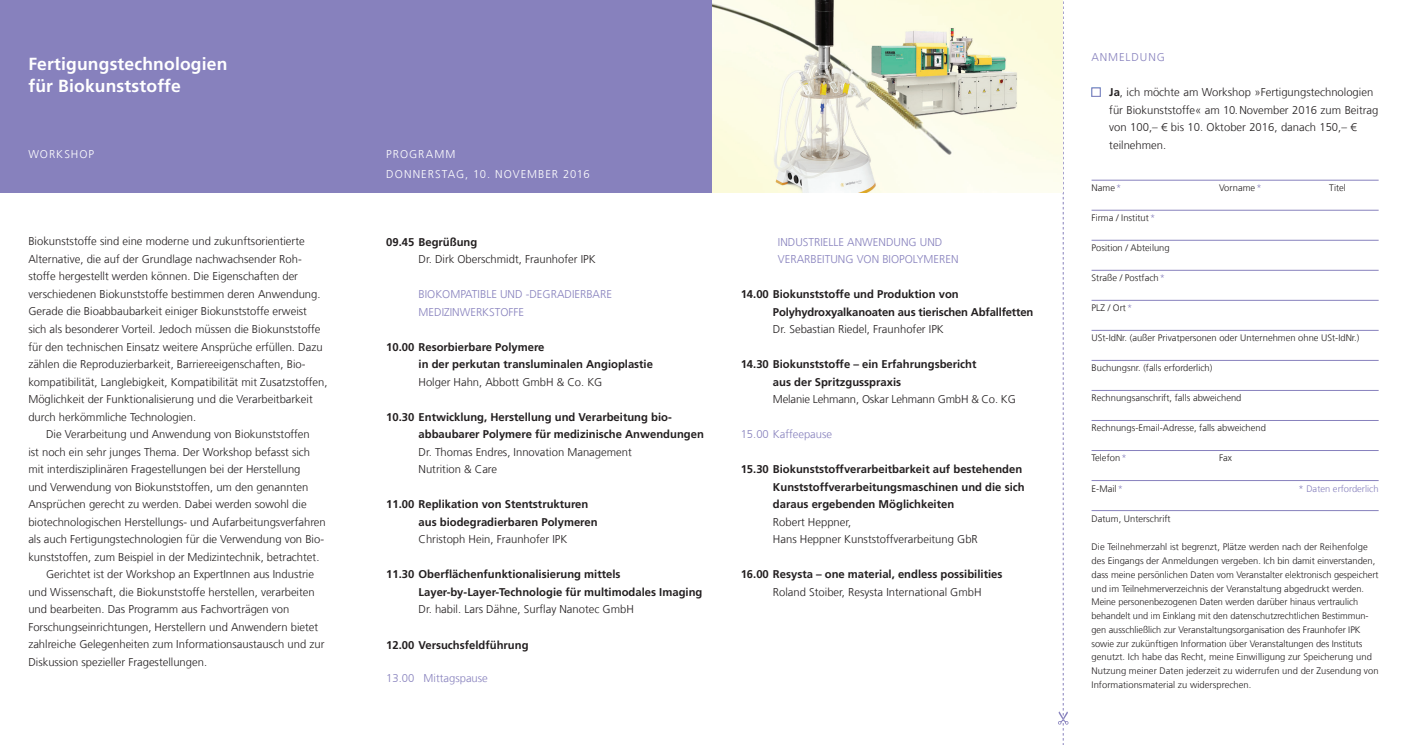
<style>
.page{position:relative;width:1407px;height:745px;background:#fff}
.page>*{position:absolute;margin:0;border:0;box-sizing:border-box;transform-origin:0 0}
.t1{font:700 17.5px/22.5px "Frutiger LT Com";letter-spacing:.01em;color:#fff}
.t2{font:300 11.25px/17.5px "Frutiger LT Com";color:#231f20}
.t3{font:700 11.25px/17.5px "Frutiger LT Com";color:#231f20}
.t4{font:300 11.25px "Frutiger LT Com";color:#8781bd}
.t5{font:300 11.25px/20px "Frutiger LT Com";letter-spacing:.09em;color:#fff}
.t6{font:300 9.38px/13.8px "Frutiger LT Com";color:#231f20}
.t7{font:300 9.38px "Frutiger LT Com";color:#8781bd}
.s1{font-weight:700}
.s2{color:#8781bd}
</style>
<div class="page">
<div style="left:0;top:0;width:712px;height:193px;background:#8781bd"></div>
<svg style="left:1058px;top:1px;width:10px;height:743px"></svg>
<img style="left:712px;top:0;width:351px;height:193px">
<hr style="left:1091px;top:180px;width:287px;height:1px;background:#8781bd">
<hr style="left:1091px;top:210px;width:287px;height:1px;background:#8781bd">
<hr style="left:1091px;top:240px;width:287px;height:1px;background:#8781bd">
<hr style="left:1091px;top:270px;width:287px;height:1px;background:#8781bd">
<hr style="left:1091px;top:300px;width:287px;height:1px;background:#8781bd">
<hr style="left:1091px;top:330px;width:287px;height:1px;background:#8781bd">
<hr style="left:1091px;top:360px;width:287px;height:1px;background:#8781bd">
<hr style="left:1091px;top:390px;width:287px;height:1px;background:#8781bd">
<hr style="left:1091px;top:420px;width:287px;height:1px;background:#8781bd">
<hr style="left:1091px;top:450px;width:287px;height:1px;background:#8781bd">
<hr style="left:1091px;top:480px;width:287px;height:1px;background:#8781bd">
<hr style="left:1091px;top:510px;width:287px;height:1px;background:#8781bd">
<div style="left:1091px;top:88px;width:9px;height:9px;background:#fff;border:1px solid #8781bd"></div>
<h1 class="t1" style="left:28px;top:52px;width:201px">Fertigungstechnologien für Biokunststoffe</h1>
<p class="t5" style="left:28px;top:144px;width:66px">Workshop</p>
<p class="t2" style="left:28px;top:233px;width:278px">Biokunststoffe sind eine moderne und zukunftsorientierte</p>
<p class="t2" style="left:28px;top:250px;width:274px">Alternative, die auf der Grundlage nachwachsender Roh-</p>
<p class="t2" style="left:28px;top:268px;width:271px">stoffe hergestellt werden können. Die Eigenschaften der</p>
<p class="t2" style="left:28px;top:285px;width:294px">verschiedenen Biokunststoffe bestimmen deren Anwendung.</p>
<p class="t2" style="left:28px;top:303px;width:280px">Gerade die Bioabbaubarkeit einiger Biokunststoffe erweist</p>
<p class="t2" style="left:28px;top:320px;width:294px">sich als besonderer Vorteil. Jedoch müssen die Biokunststoffe</p>
<p class="t2" style="left:28px;top:338px;width:296px">für den technischen Einsatz weitere Ansprüche erfüllen. Dazu</p>
<p class="t2" style="left:28px;top:355px;width:278px">zählen die Reproduzierbarkeit, Barriereeigenschaften, Bio-</p>
<p class="t2" style="left:28px;top:373px;width:301px">kompatibilität, Langlebigkeit, Kompatibilität mit Zusatzstoffen,</p>
<p class="t2" style="left:28px;top:390px;width:286px">Möglichkeit der Funktionalisierung und die Verarbeitbarkeit</p>
<p class="t2" style="left:28px;top:408px;width:169px">durch herkömmliche Technologien.</p>
<p class="t2" style="left:46px;top:425px;width:265px">Die Verarbeitung und Anwendung von Biokunststoffen</p>
<p class="t2" style="left:28px;top:443px;width:283px">ist noch ein sehr junges Thema. Der Workshop befasst sich</p>
<p class="t2" style="left:28px;top:460px;width:274px">mit interdisziplinären Fragestellungen bei der Herstellung</p>
<p class="t2" style="left:28px;top:478px;width:281px">und Verwendung von Biokunststoffen, um den genannten</p>
<p class="t2" style="left:28px;top:495px;width:280px">Ansprüchen gerecht zu werden. Dabei werden sowohl die</p>
<p class="t2" style="left:28px;top:513px;width:299px">biotechnologischen Herstellungs- und Aufarbeitungsverfahren</p>
<p class="t2" style="left:28px;top:530px;width:297px">als auch Fertigungstechnologien für die Verwendung von Bio-</p>
<p class="t2" style="left:28px;top:548px;width:293px">kunststoffen, zum Beispiel in der Medizintechnik, betrachtet.</p>
<p class="t2" style="left:46px;top:565px;width:269px">Gerichtet ist der Workshop an ExpertInnen aus Industrie</p>
<p class="t2" style="left:28px;top:583px;width:288px">und Wissenschaft, die Biokunststoffe herstellen, verarbeiten</p>
<p class="t2" style="left:28px;top:600px;width:263px">und bearbeiten. Das Programm aus Fachvorträgen von</p>
<p class="t2" style="left:28px;top:618px;width:291px">Forschungseinrichtungen, Herstellern und Anwendern bietet</p>
<p class="t2" style="left:28px;top:635px;width:298px">zahlreiche Gelegenheiten zum Informationsaustausch und zur</p>
<p class="t2" style="left:28px;top:653px;width:180px">Diskussion spezieller Fragestellungen.</p>
<p class="t5" style="left:386px;top:144px;width:33px">programm<br>Donnerstag</p>
<p class="t5" style="left:465px;top:164px;width:57px">, 10. November</p>
<p class="t5" style="left:563px;top:164px;width:28px">2016</p>
<p class="t3" style="left:386px;top:233px;width:92px">09.45 Begrüßung</p>
<p class="t2" style="left:418px;top:250px;width:177px">Dr. Dirk Oberschmidt, Fraunhofer IPK</p>
<p class="t4" style="left:418px;top:287px;width:39px">Biokompatib</p>
<p class="t4" style="left:486px;top:287px;width:22px">le und</p>
<p class="t4" style="left:526px;top:287px;width:11px">-degradierbare</p>
<p class="t4" style="left:418px;top:305px;width:16px">Medizin</p>
<p class="t4" style="left:460px;top:305px;width:55px">werkstoffe</p>
<p class="t3" style="left:418px;top:338px;width:236px;text-indent:-32px">10.00 Resorbierbare Polymere<br>in der perkutan transluminalen Angioplastie</p>
<p class="t2" style="left:418px;top:373px;width:185px">Holger Hahn, Abbott GmbH &amp; Co. KG</p>
<p class="t3" style="left:418px;top:408px;width:287px;text-indent:-32px">10.30 Entwicklung, Herstellung und Verarbeitung bio&shy;abbaubarer Polymere für medizinische Anwendungen</p>
<p class="t2" style="left:418px;top:443px;width:215px">Dr. Thomas Endres, Innovation Management<br>Nutrition &amp; Care</p>
<p class="t3" style="left:418px;top:495px;width:181px;text-indent:-32px">11.00 Replikation von Stentstrukturen aus biodegradierbaren Polymeren</p>
<p class="t2" style="left:418px;top:530px;width:149px">Christoph Hein, Fraunhofer IPK</p>
<p class="t3" style="left:418px;top:565px;width:285px;text-indent:-32px">11.30 Oberflächenfunktionalisierung mittels<br>Layer-by-Layer-Technologie für multimodales Imaging</p>
<p class="t2" style="left:418px;top:600px;width:217px">Dr. habil. Lars Dähne, Surflay Nanotec GmbH</p>
<p class="t3" style="left:386px;top:635px;width:144px">12.00 Versuchsfeldführung</p>
<p class="t4" style="left:386px;top:671px;width:103px">13.00 Mittagspause</p>
<p class="t4" style="left:778px;top:235px;width:10px">Industrie</p>
<p class="t4" style="left:828px;top:235px;width:53px">lle Anwendung</p>
<p class="t4" style="left:920px;top:235px;width:8px">und</p>
<p class="t4" style="left:778px;top:252px;width:14px">Verarbeitung</p>
<p class="t4" style="left:857px;top:252px;width:75px">von Biopolymeren</p>
<p class="t3" style="left:773px;top:285px;width:262px;text-indent:-32px">14.00 Biokunststoffe und Produktion von<br>Polyhydroxyalkanoaten aus tierischen Abfallfetten</p>
<p class="t2" style="left:773px;top:320px;width:171px">Dr. Sebastian Riedel, Fraunhofer IPK</p>
<p class="t3" style="left:773px;top:355px;width:205px;text-indent:-32px">14.30 Biokunststoffe – ein Erfahrungsbericht aus der Spritzgusspraxis</p>
<p class="t2" style="left:773px;top:390px;width:244px">Melanie Lehmann, Oskar Lehmann GmbH &amp; Co. KG</p>
<p class="t4" style="left:741px;top:427px;width:93px">15.00 Kaffeepause</p>
<p class="t3" style="left:773px;top:460px;width:253px;text-indent:-32px">15.30 Biokunststoffverarbeitbarkeit auf bestehenden<br>Kunststoffverarbeitungsmaschinen und die sich daraus ergebenden Möglichkeiten</p>
<p class="t2" style="left:773px;top:513px;width:206px">Robert Heppner,<br>Hans Heppner Kunststoffverarbeitung GbR</p>
<p class="t3" style="left:741px;top:565px;width:263px">16.00 Resysta – one material, endless possibilities</p>
<p class="t2" style="left:773px;top:583px;width:210px">Roland Stoiber, Resysta International GmbH</p>
<p class="t4" style="left:1091px;top:51px;width:10px">anme</p>
<p class="t4" style="left:1125px;top:51px;width:15px">ldung</p>
<p class="t2" style="left:1109px;top:83px;width:271px"><span class="s1">Ja</span>, ich möchte am Workshop »Fertigungstechnologien für Biokunststoffe« am 10.November 2016 zum Beitrag von 100,– € bis 10. Oktober 2016, danach 150,– € teilnehmen.</p>
<p class="t6" style="left:1091px;top:181px;width:31px">Name<span class="s2">*</span></p>
<p class="t6" style="left:1219px;top:181px;width:44px">Vorname<span class="s2">*</span></p>
<p class="t6" style="left:1329px;top:181px;width:18px">Titel</p>
<p class="t6" style="left:1091px;top:211px;width:65px">Firma / Institut<span class="s2">*</span></p>
<p class="t6" style="left:1091px;top:241px;width:80px">Position / Abteilung</p>
<p class="t6" style="left:1091px;top:271px;width:75px">Straße / Postfach<span class="s2">*</span></p>
<p class="t6" style="left:1091px;top:301px;width:42px">PLZ / Ort<span class="s2">*</span></p>
<p class="t6" style="left:1091px;top:331px;width:269px">USt-IdNr. (außer Privatpersonen oder Unternehmen ohne USt-IdNr.)</p>
<p class="t6" style="left:1091px;top:361px;width:122px">Buchungsnr. (falls erforderlich)</p>
<p class="t6" style="left:1091px;top:391px;width:151px">Rechnungsanschrift, falls abweichend</p>
<p class="t6" style="left:1091px;top:421px;width:176px">Rechnungs-Email-Adresse, falls abweichend</p>
<p class="t6" style="left:1091px;top:451px;width:37px">Telefon<span class="s2">*</span></p>
<p class="t6" style="left:1219px;top:451px;width:15px">Fax</p>
<p class="t6" style="left:1091px;top:481px;width:33px">E-Mail<span class="s2">*</span></p>
<p class="t7" style="left:1298px;top:482px;width:82px">* Daten erforderlich</p>
<p class="t6" style="left:1091px;top:511px;width:80px">Datum, Unterschrift</p>
<p class="t6" style="left:1091px;top:540px;width:288px">Die Teilnehmerzahl ist begrenzt, Plätze werden nach der Reihenfolge des Eingangs der Anmeldungen vergeben. Ich bin damit einverstanden, dass meine persönlichen Daten vom Veranstalter elektronisch gespeichert und im Teilnehmerverzeichnis der Veranstaltung abgedruckt werden.<br>Meine personenbezogenen Daten werden darüber hinaus vertraulich behandelt und im Einklang mit den datenschutzrechtlichen Bestimmun&shy;gen ausschließlich zur Veranstaltungsorganisation des Fraunhofer IPK sowie zur zukünftigen Information über Veranstaltungen des Instituts genutzt. Ich habe das Recht, meine Einwilligung zur Speicherung und Nutzung meiner Daten jederzeit zu widerrufen und der Zusendung von Informationsmaterial zu widersprechen.</p>
</div>
